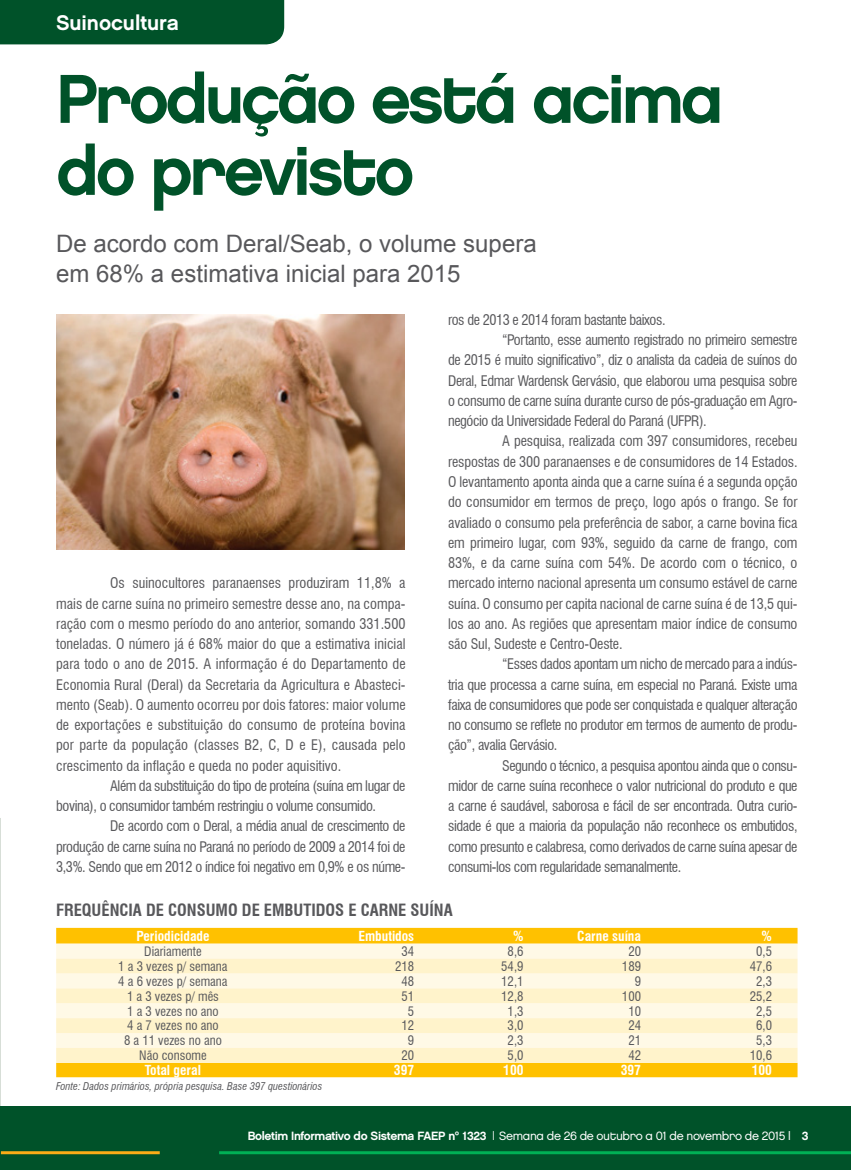
<style>
.page{position:relative;width:851px;height:1170px;background:#fff}
.page>*{position:absolute;margin:0;border:0;box-sizing:border-box;transform-origin:0 0}
.t1{font:69px/72px "Chalet New York Nineteen Eighty";letter-spacing:-.05em;color:#005229}
.t2{font:24px/30px "Arial";color:#58585b}
.t3{font:21px "Chalet New York Nineteen Sixty";color:#fff}
.t4{font:700 condensed 16.5px "Swiss 721 BT";color:#58585b}
.t5{font:condensed 14.25px/20.2px "Swiss 721 BT";letter-spacing:-.03em;color:#58585b;text-align:justify}
.t6{font:condensed 14.25px "Swiss 721 BT";letter-spacing:-.01em;color:#58585b}
.t7{font:700 condensed 13.5px "Swiss 721 BT";color:#fff}
.t8{font:condensed 12.75px "Swiss 721 BT";color:#58585b}
.t9{font:12px "Chalet New York Nineteen Sixty";letter-spacing:-.03em;color:#fff}
.t10{font:italic condensed 10.5px "Swiss 721 BT";color:#58585b}
.s1{font-family:"Chalet London Nineteen Eighty"}
</style>
<div class="page">
<div style="left:0;top:1106px;width:850px;height:63px;background:#005229"></div>
<hr style="left:1px;top:1151px;width:159px;height:3px;background:#fbac17">
<hr style="left:219px;top:1151px;width:631px;height:3px;background:#00b055">
<svg style="left:0;top:818px;width:1px;height:288px"></svg>
<div style="left:0;top:0;width:284px;height:44px;background:#005229"></div>
<div style="left:56px;top:927px;width:741px;height:150px;background:#ffc100"></div>
<div style="left:56px;top:943px;width:741px;height:15px;background:#fff9e6"></div>
<svg style="left:56px;top:958px;width:741px;height:104px;background:#fff5d7"></svg>
<img style="left:57px;top:315px;width:348px;height:235px">
<h3 class="t3" style="left:56px;top:10px;width:124px">Suinocultura</h3>
<h1 class="t1" style="left:56px;top:62px;width:668px">Produção está acima do previsto</h1>
<h2 class="t2" style="left:56px;top:229px;width:482px">De acordo com Deral/Seab, o volume supera em 68% a estimativa inicial para 2015</h2>
<p class="t5" style="left:56px;top:573px;width:351px;text-indent:54px">Os suinocultores paranaenses produziram 11,8% a mais de carne suína no primeiro semestre desse ano, na compa&shy;ração com o mesmo período do ano anterior, somando 331.500 toneladas. O número já é 68% maior do que a estimativa inicial para todo o ano de 2015. A informação é do Departamento de Economia Rural (Deral) da Secretaria da Agricultura e Abasteci&shy;mento (Seab). O aumento ocorreu por dois fatores: maior volume de exportações e substituição do consumo de proteína bovina por parte da população (classes B2, C, D e E), causada pelo crescimento da inflação e queda no poder aquisitivo.</p>
<p class="t5" style="left:56px;top:775px;width:351px;text-indent:54px">Além da substituição do tipo de proteína (suína em lugar de bovina), o consumidor também restringiu o volume consumido.</p>
<p class="t5" style="left:56px;top:816px;width:351px;text-indent:54px">De acordo com o Deral, a média anual de crescimento de produção de carne suína no Paraná no período de 2009 a 2014 foi de 3,3%. Sendo que em 2012 o índice foi negativo em 0,9% e os núme-</p>
<p class="t5" style="left:448px;top:309px;width:219px">ros de 2013 e 2014 foram bastante baixos.</p>
<p class="t5" style="left:502px;top:330px;width:297px">“Portanto, esse aumento registrado no primeiro semestre</p>
<p class="t5" style="left:448px;top:350px;width:351px">de 2015 é muito significativo”, diz o analista da cadeia de suínos do</p>
<p class="t5" style="left:448px;top:370px;width:351px">Deral, Edmar Wardensk Gervásio, que elaborou uma pesquisa sobre</p>
<p class="t5" style="left:448px;top:390px;width:351px">o consumo de carne suína durante curso de pós-graduação em Agro-</p>
<p class="t5" style="left:448px;top:411px;width:260px">negócio da Universidade Federal do Paraná (UFPR).</p>
<p class="t6" style="left:502px;top:432px;width:297px">A pesquisa, realizada com 397 consumidores, recebeu</p>
<p class="t6" style="left:448px;top:453px;width:351px">respostas de 300 paranaenses e de consumidores de 14 Estados.</p>
<p class="t6" style="left:448px;top:473px;width:351px">O levantamento aponta ainda que a carne suína é a segunda opção</p>
<p class="t6" style="left:448px;top:493px;width:351px">do consumidor em termos de preço, logo após o frango. Se for</p>
<p class="t6" style="left:448px;top:513px;width:351px">avaliado o consumo pela preferência de sabor, a carne bovina fica</p>
<p class="t6" style="left:448px;top:534px;width:351px">em primeiro lugar, com 93%, seguido da carne de frango, com</p>
<p class="t6" style="left:448px;top:554px;width:351px">83%, e da carne suína com 54%. De acordo com o técnico, o</p>
<p class="t6" style="left:448px;top:574px;width:351px">mercado interno nacional apresenta um consumo estável de carne</p>
<p class="t6" style="left:448px;top:594px;width:351px">suína. O consumo per capita nacional de carne suína é de 13,5 qui-</p>
<p class="t6" style="left:448px;top:615px;width:351px">los ao ano. As regiões que apresentam maior índice de consumo</p>
<p class="t6" style="left:448px;top:635px;width:176px">são Sul, Sudeste e Centro-Oeste.</p>
<p class="t5" style="left:502px;top:654px;width:297px">“Esses dados apontam um nicho de mercado para a indús-</p>
<p class="t5" style="left:448px;top:674px;width:351px">tria que processa a carne suína, em especial no Paraná. Existe uma</p>
<p class="t5" style="left:448px;top:694px;width:351px">faixa de consumidores que pode ser conquistada e qualquer alteração</p>
<p class="t5" style="left:448px;top:714px;width:351px">no consumo se reflete no produtor em termos de aumento de produ-</p>
<p class="t5" style="left:448px;top:735px;width:111px">ção”, avalia Gervásio.</p>
<p class="t5" style="left:502px;top:755px;width:297px">Segundo o técnico, a pesquisa apontou ainda que o consu-</p>
<p class="t5" style="left:448px;top:775px;width:351px">midor de carne suína reconhece o valor nutricional do produto e que</p>
<p class="t5" style="left:448px;top:795px;width:351px">a carne é saudável, saborosa e fácil de ser encontrada. Outra curio-</p>
<p class="t5" style="left:448px;top:816px;width:351px">sidade é que a maioria da população não reconhece os embutidos,</p>
<p class="t5" style="left:448px;top:836px;width:351px">como presunto e calabresa, como derivados de carne suína apesar de</p>
<p class="t5" style="left:448px;top:856px;width:235px">consumi-los com regularidade semanalmente.</p>
<p class="t4" style="left:56px;top:899px;width:398px">FREQUÊNCIA DE CONSUMO DE EMBUTIDOS E CARNE SUÍNA</p>
<p class="t7" style="left:136px;top:927px;width:75px">Periodicidade</p>
<p class="t7" style="left:358px;top:927px;width:57px">Embutidos</p>
<p class="t7" style="left:513px;top:927px;width:12px">%</p>
<p class="t7" style="left:577px;top:927px;width:65px">Carne suína</p>
<p class="t7" style="left:761px;top:927px;width:12px">%</p>
<p class="t8" style="left:144px;top:943px;width:59px">Diariamente</p>
<p class="t8" style="left:401px;top:943px;width:14px">34</p>
<p class="t8" style="left:507px;top:943px;width:17px">8,6</p>
<p class="t8" style="left:628px;top:943px;width:14px">20</p>
<p class="t8" style="left:756px;top:943px;width:17px">0,5</p>
<p class="t8" style="left:118px;top:958px;width:111px">1 a 3 vezes p/ semana</p>
<p class="t8" style="left:395px;top:958px;width:21px">218</p>
<p class="t8" style="left:501px;top:958px;width:24px">54,9</p>
<p class="t8" style="left:622px;top:958px;width:21px">189</p>
<p class="t8" style="left:749px;top:958px;width:24px">47,6</p>
<p class="t8" style="left:118px;top:973px;width:111px">4 a 6 vezes p/ semana</p>
<p class="t8" style="left:401px;top:973px;width:14px">48</p>
<p class="t8" style="left:501px;top:973px;width:24px">12,1</p>
<p class="t8" style="left:634px;top:973px;width:8px">9</p>
<p class="t8" style="left:756px;top:973px;width:17px">2,3</p>
<p class="t8" style="left:127px;top:988px;width:93px">1 a 3 vezes p/ mês</p>
<p class="t8" style="left:401px;top:988px;width:14px">51</p>
<p class="t8" style="left:501px;top:988px;width:24px">12,8</p>
<p class="t8" style="left:622px;top:988px;width:21px">100</p>
<p class="t8" style="left:749px;top:988px;width:24px">25,2</p>
<p class="t8" style="left:127px;top:1003px;width:93px">1 a 3 vezes no ano</p>
<p class="t8" style="left:408px;top:1003px;width:8px">5</p>
<p class="t8" style="left:507px;top:1003px;width:17px">1,3</p>
<p class="t8" style="left:628px;top:1003px;width:14px">10</p>
<p class="t8" style="left:756px;top:1003px;width:17px">2,5</p>
<p class="t8" style="left:127px;top:1018px;width:93px">4 a 7 vezes no ano</p>
<p class="t8" style="left:401px;top:1018px;width:14px">12</p>
<p class="t8" style="left:507px;top:1018px;width:17px">3,0</p>
<p class="t8" style="left:628px;top:1018px;width:14px">24</p>
<p class="t8" style="left:756px;top:1018px;width:17px">6,0</p>
<p class="t8" style="left:124px;top:1032px;width:99px">8 a 11 vezes no ano</p>
<p class="t8" style="left:408px;top:1032px;width:8px">9</p>
<p class="t8" style="left:507px;top:1032px;width:17px">2,3</p>
<p class="t8" style="left:628px;top:1032px;width:14px">21</p>
<p class="t8" style="left:756px;top:1032px;width:17px">5,3</p>
<p class="t8" style="left:139px;top:1047px;width:69px">Não consome</p>
<p class="t8" style="left:401px;top:1047px;width:14px">20</p>
<p class="t8" style="left:507px;top:1047px;width:17px">5,0</p>
<p class="t8" style="left:628px;top:1047px;width:14px">42</p>
<p class="t8" style="left:749px;top:1047px;width:24px">10,6</p>
<p class="t7" style="left:145px;top:1062px;width:58px">Total geral</p>
<p class="t7" style="left:394px;top:1062px;width:22px">397</p>
<p class="t7" style="left:503px;top:1062px;width:22px">100</p>
<p class="t7" style="left:620px;top:1062px;width:22px">397</p>
<p class="t7" style="left:751px;top:1062px;width:22px">100</p>
<p class="t10" style="left:56px;top:1079px;width:267px">Fonte: Dados primários, própria pesquisa. Base 397 questionários</p>
<p class="t9" style="left:248px;top:1128px;width:562px">Boletim Informativo do Sistema FAEP nº 1323 | <span class="s1">Semana de 26 de outubro a 01 de novembro de 2015 |</span> 3</p>
</div>
